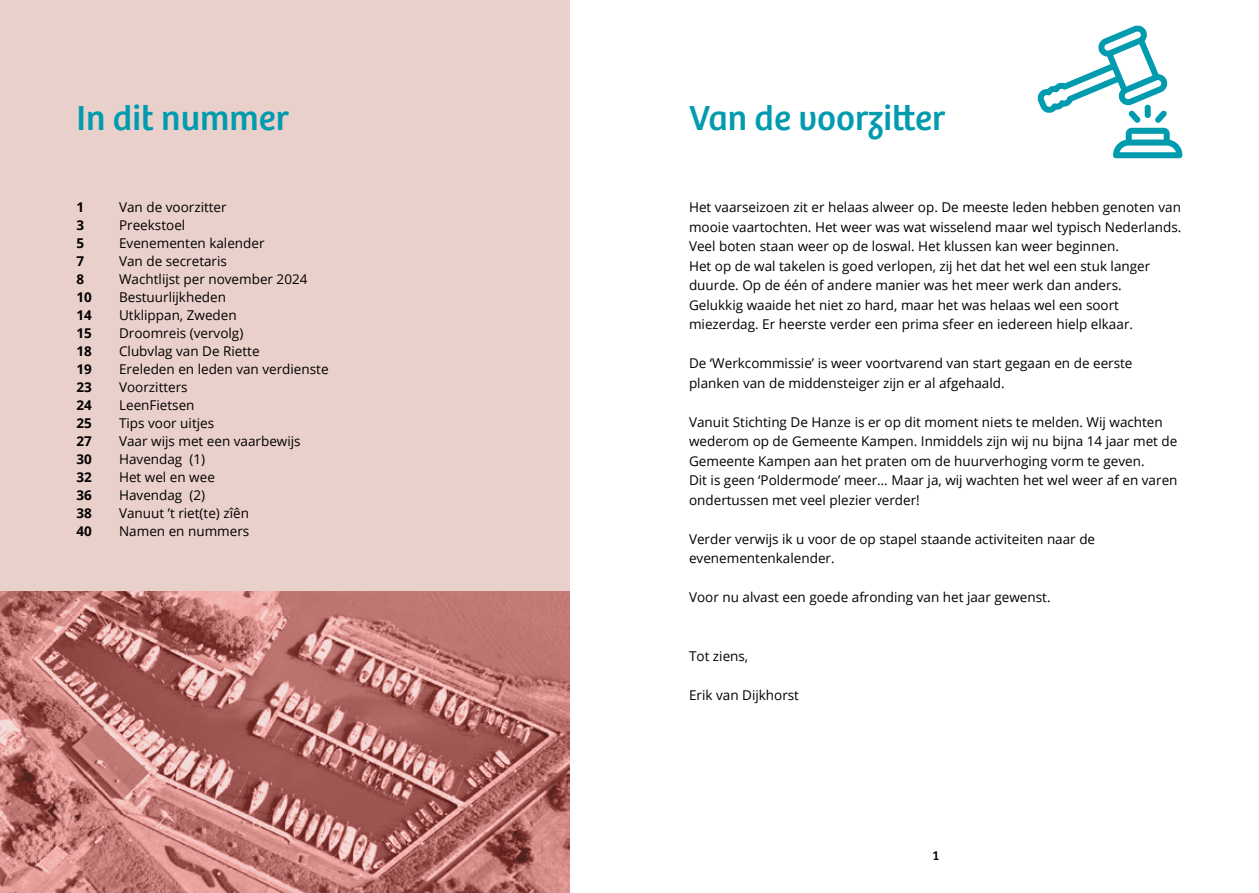
<style>
.page{position:relative;width:1259px;height:893px;background:#fff}
.page>*{position:absolute;margin:0;border:0;box-sizing:border-box;transform-origin:0 0}
.t1{font:36px "Bree";color:#009baf}
.t2{font:13.5px/18px "Open Sans";color:#000}
.t3{font:700 13.5px/18px "Open Sans";color:#000}
.t4{font:13.5px "Bree";color:#000}
</style>
<div class="page">
<svg style="left:1037px;top:25px;width:145px;height:133px"></svg>
<div style="left:0;top:0;width:570px;height:893px;background:#ead0cb"></div>
<img style="left:0;top:591px;width:570px;height:302px">
<h1 class="t1" style="left:77px;top:91px;width:214px">In dit nummer</h1>
<p class="t3" style="left:77px;top:198px;width:17px">1<br>3<br>5<br>7<br>8<br>10<br>14<br>15<br>18<br>19<br>23<br>24<br>25<br>27<br>30<br>32<br>36<br>38<br>40</p>
<p class="t2" style="left:119px;top:198px;width:211px">Van de voorzitter<br>Preekstoel<br>Evenementen kalender<br>Van de secretaris<br>Wachtlijst per november 2024<br>Bestuurlijkheden<br>Utklippan, Zweden<br>Droomreis (vervolg)<br>Clubvlag van De Riette<br>Ereleden en leden van verdienste<br>Voorzitters<br>LeenFietsen<br>Tips voor uitjes<br>Vaar wijs met een vaarbewijs<br>Havendag (1)<br>Het wel en wee<br>Havendag (2)<br>Vanuut ’t riet(te) zîên<br>Namen en nummers</p>
<h1 class="t1" style="left:689px;top:91px;width:258px">Van de voorzitter</h1>
<p class="t2" style="left:689px;top:197px;width:494px;line-height:19.5px">Het vaarseizoen zit er helaas alweer op. De meeste leden hebben genoten van mooie vaartochten. Het weer was wat wisselend maar wel typisch Nederlands.<br>Veel boten staan weer op de loswal. Het klussen kan weer beginnen.<br>Het op de wal takelen is goed verlopen, zij het dat het wel een stuk langer duurde. Op de één of andere manier was het meer werk dan anders.<br>Gelukkig waaide het niet zo hard, maar het was helaas wel een soort miezerdag. Er heerste verder een prima sfeer en iedereen hielp elkaar.</p>
<p class="t2" style="left:689px;top:353px;width:445px;line-height:19.5px">De ‘Werkcommissie’ is weer voortvarend van start gegaan en de eerste planken van de middensteiger zijn er al afgehaald.</p>
<p class="t2" style="left:689px;top:412px;width:490px;line-height:19.5px">Vanuit Stichting De Hanze is er op dit moment niets te melden. Wij wachten wederom op de Gemeente Kampen. Inmiddels zijn wij nu bijna 14 jaar met de Gemeente Kampen aan het praten om de huurverhoging vorm te geven.<br>Dit is geen ‘Poldermode’ meer… Maar ja, wij wachten het wel weer af en varen ondertussen met veel plezier verder!</p>
<p class="t2" style="left:689px;top:529px;width:408px;line-height:19.5px">Verder verwijs ik u voor de op stapel staande activiteiten naar de evenementenkalender.</p>
<p class="t2" style="left:689px;top:588px;width:363px">Voor nu alvast een goede afronding van het jaar gewenst.</p>
<p class="t2" style="left:689px;top:646px;width:61px">Tot ziens,</p>
<p class="t2" style="left:689px;top:685px;width:112px">Erik van Dijkhorst</p>
<p class="t4" style="left:932px;top:845px;width:8px">1</p>
</div>
